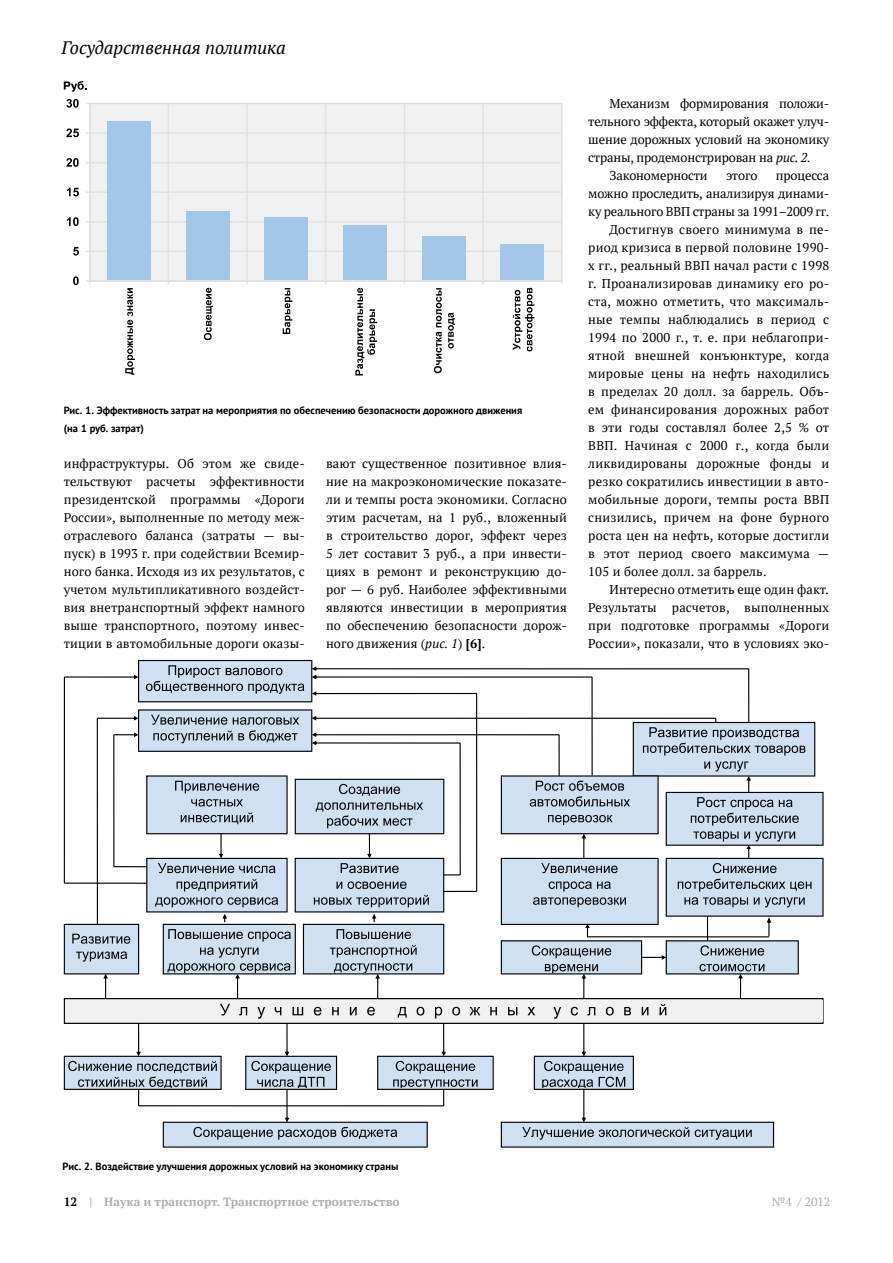
<style>
.page{position:relative;width:893px;height:1263px;background:#fff}
.page>*{position:absolute;margin:0;border:0;box-sizing:border-box;transform-origin:0 0}
.t1{font:italic 18px "PT Serif";color:#000}
.t2{font:12.75px/18px "PT Serif";letter-spacing:.01em;color:#000;text-align:justify}
.t3{font:12.75px "PT Serif";letter-spacing:-.01em;color:#000}
.t4{font:700 12px "PT Serif";color:#abadb0}
.t5{font:12px "PT Serif";color:#abadb0}
.t6{font:700 10.5px/18px "PT Sans";color:#000}
.s1{font-style:italic}
.s2{font-weight:700}
.s3{color:#000}
</style>
<div class="page">
<div style="left:89px;top:103px;width:473px;height:177px;background:#f1f1f2"></div>
<hr style="left:90px;top:251px;width:472px;height:1px;background:#e0e1e2">
<hr style="left:90px;top:221px;width:472px;height:2px;background:#e0e1e2">
<hr style="left:90px;top:191px;width:472px;height:2px;background:#e0e1e2">
<hr style="left:90px;top:162px;width:472px;height:1px;background:#e0e1e2">
<hr style="left:90px;top:132px;width:472px;height:2px;background:#e0e1e2">
<hr style="left:90px;top:103px;width:472px;height:1px;background:#e0e1e2">
<hr style="left:561px;top:103px;width:2px;height:178px;background:#e0e1e2">
<hr style="left:482px;top:103px;width:2px;height:178px;background:#e0e1e2">
<hr style="left:404px;top:103px;width:1px;height:178px;background:#e0e1e2">
<hr style="left:325px;top:103px;width:1px;height:178px;background:#e0e1e2">
<hr style="left:246px;top:103px;width:2px;height:178px;background:#e0e1e2">
<hr style="left:168px;top:103px;width:1px;height:178px;background:#e0e1e2">
<div style="left:107px;top:121px;width:44px;height:160px;background:#a3c7e9"></div>
<div style="left:186px;top:212px;width:44px;height:69px;background:#a3c7e9"></div>
<div style="left:264px;top:218px;width:44px;height:63px;background:#a3c7e9"></div>
<div style="left:343px;top:226px;width:44px;height:55px;background:#a3c7e9"></div>
<div style="left:422px;top:237px;width:44px;height:44px;background:#a3c7e9"></div>
<div style="left:501px;top:244px;width:43px;height:37px;background:#a3c7e9"></div>
<hr style="left:89px;top:103px;width:1px;height:178px;background:#e0e1e2">
<hr style="left:90px;top:280px;width:472px;height:2px;background:#e0e1e2">
<svg style="left:73px;top:276px;width:6px;height:9px"></svg>
<svg style="left:73px;top:247px;width:6px;height:9px"></svg>
<svg style="left:67px;top:217px;width:12px;height:9px"></svg>
<svg style="left:67px;top:188px;width:12px;height:8px"></svg>
<svg style="left:66px;top:158px;width:13px;height:9px"></svg>
<svg style="left:66px;top:128px;width:13px;height:9px"></svg>
<svg style="left:66px;top:99px;width:13px;height:9px"></svg>
<svg style="left:125px;top:288px;width:10px;height:87px"></svg>
<svg style="left:204px;top:288px;width:9px;height:52px"></svg>
<svg style="left:283px;top:288px;width:9px;height:46px"></svg>
<svg style="left:355px;top:288px;width:22px;height:87px"></svg>
<svg style="left:434px;top:288px;width:8px;height:85px"></svg>
<svg style="left:448px;top:313px;width:7px;height:35px"></svg>
<svg style="left:513px;top:288px;width:21px;height:63px"></svg>
<svg style="left:64px;top:81px;width:23px;height:11px"></svg>
<hr style="left:64px;top:677px;width:1px;height:206px;background:#000">
<hr style="left:476px;top:693px;width:1px;height:198px;background:#000">
<hr style="left:591px;top:677px;width:2px;height:99px;background:#000">
<svg style="left:64px;top:660px;width:685px;height:42px"></svg>
<hr style="left:748px;top:669px;width:1px;height:53px;background:#000">
<svg style="left:64px;top:709px;width:759px;height:438px"></svg>
<h1 class="t1" style="left:62px;top:36px;width:226px">Государственная политика</h1>
<p class="t6" style="left:64px;top:401px;width:460px">Рис. 1. Эффективность затрат на мероприятия по обеспечению безопасности дорожного движения (на 1 руб. затрат)</p>
<p class="t2" style="left:64px;top:454px;width:242px">инфраструктуры. Об этом же свиде&shy;тельствуют расчеты эффективности президентской программы «Дороги России», выполненные по методу меж&shy;отраслевого баланса (затраты — вы&shy;пуск) в 1993 г. при содействии Всемир&shy;ного банка. Исходя из их результатов, с учетом мультипликативного воздейст&shy;вия внетранспортный эффект намного выше транспортного, поэтому инвес&shy;тиции в автомобильные дороги оказы-</p>
<p class="t2" style="left:326px;top:454px;width:242px">вают существенное позитивное влия&shy;ние на макроэкономические показате&shy;ли и темпы роста экономики. Согласно этим расчетам, на 1 руб., вложенный в строительство дорог, эффект через 5 лет составит 3 руб., а при инвести&shy;циях в ремонт и реконструкцию до&shy;рог — 6 руб. Наиболее эффективными являются инвестиции в мероприятия по обеспечению безопасности дорож&shy;ного движения (<span class="s1">рис. 1</span>) <span class="s2">[6]</span>.</p>
<p class="t3" style="left:609px;top:95px;width:221px">Механизм формирования положи-</p>
<p class="t3" style="left:588px;top:113px;width:242px">тельного эффекта, который окажет улуч-</p>
<p class="t3" style="left:588px;top:131px;width:242px">шение дорожных условий на экономику</p>
<p class="t3" style="left:588px;top:149px;width:224px">страны, продемонстрирован на <span class="s1">рис. 2.</span></p>
<p class="t3" style="left:609px;top:167px;width:100px">Закономерности</p>
<p class="t2" style="left:726px;top:166px;width:33px">этого</p>
<p class="t3" style="left:776px;top:167px;width:55px">процесса</p>
<p class="t3" style="left:588px;top:185px;width:242px">можно проследить, анализируя динами-</p>
<p class="t3" style="left:588px;top:203px;width:242px">ку реального ВВП страны за 1991–2009 гг.</p>
<p class="t2" style="left:609px;top:220px;width:221px">Достигнув своего минимума в пе-</p>
<p class="t2" style="left:588px;top:238px;width:242px">риод кризиса в первой половине 1990-</p>
<p class="t2" style="left:588px;top:256px;width:242px">х гг., реальный ВВП начал расти с 1998</p>
<p class="t2" style="left:588px;top:274px;width:242px">г. Проанализировав динамику его ро-</p>
<p class="t2" style="left:588px;top:292px;width:242px">ста, можно отметить, что максималь-</p>
<p class="t2" style="left:588px;top:310px;width:242px">ные темпы наблюдались в период с</p>
<p class="t2" style="left:588px;top:328px;width:242px">1994 по 2000 г., т. е. при неблагопри-</p>
<p class="t2" style="left:588px;top:346px;width:242px">ятной внешней конъюнктуре, когда</p>
<p class="t2" style="left:588px;top:364px;width:242px">мировые цены на нефть находились</p>
<p class="t2" style="left:588px;top:382px;width:242px">в пределах 20 долл. за баррель. Объ-</p>
<p class="t2" style="left:588px;top:400px;width:242px">ем финансирования дорожных работ</p>
<p class="t2" style="left:588px;top:418px;width:242px">в эти годы составлял более 2,5 % от</p>
<p class="t2" style="left:588px;top:436px;width:242px">ВВП. Начиная с 2000 г., когда были</p>
<p class="t2" style="left:588px;top:454px;width:242px">ликвидированы дорожные фонды и</p>
<p class="t2" style="left:588px;top:472px;width:242px">резко сократились инвестиции в авто-</p>
<p class="t2" style="left:588px;top:490px;width:242px">мобильные дороги, темпы роста ВВП</p>
<p class="t2" style="left:588px;top:508px;width:242px">снизились, причем на фоне бурного</p>
<p class="t2" style="left:588px;top:526px;width:242px">роста цен на нефть, которые достигли</p>
<p class="t2" style="left:588px;top:544px;width:242px">в этот период своего максимума —</p>
<p class="t2" style="left:588px;top:562px;width:180px">105 и более долл. за баррель.</p>
<p class="t2" style="left:609px;top:580px;width:221px">Интересно отметить еще один факт.</p>
<p class="t2" style="left:588px;top:598px;width:242px">Результаты расчетов, выполненных</p>
<p class="t2" style="left:588px;top:616px;width:242px">при подготовке программы «Дороги</p>
<p class="t2" style="left:588px;top:634px;width:242px">России», показали, что в условиях эко-</p>
<p class="t6" style="left:63px;top:1157px;width:337px">Рис. 2. Воздействие улучшения дорожных условий на экономику страны</p>
<p class="t4" style="left:64px;top:1194px;width:337px"><span class="s3">12</span> | Наука и транспорт. Транспортное строительство</p>
<p class="t5" style="left:772px;top:1194px;width:60px">№4 / 2012</p>
</div>
